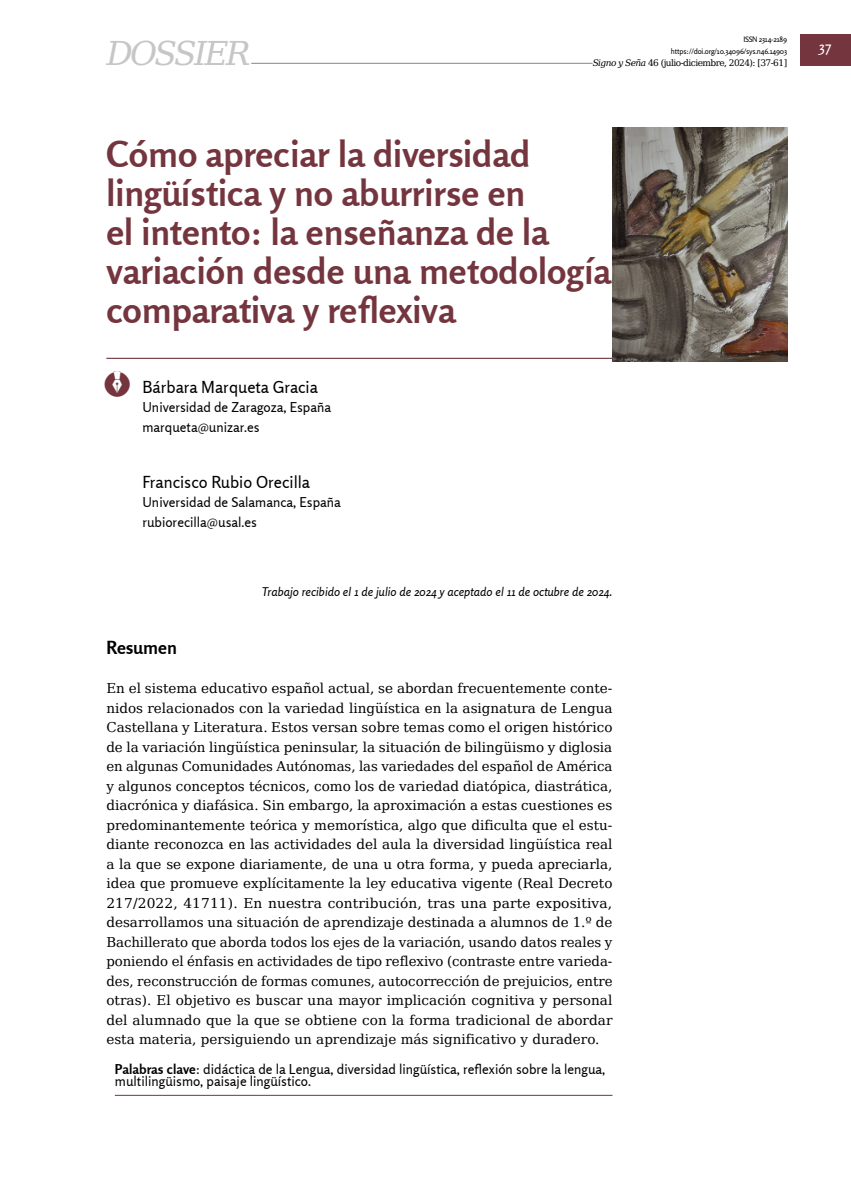
<style>
.page{position:relative;width:851px;height:1191px;background:#fff}
.page>*{position:absolute;margin:0;border:0;box-sizing:border-box;transform-origin:0 0}
.art-titulo{font:700 36px/39px "Rosario";color:#74353e}
.t1{font:italic 33px "DejaVu Serif";letter-spacing:-.08em;color:#c6c6c6}
.art-subtitulo{font:700 18px "Rosario";color:#000}
.art-autor-2{font:16.5px "Rosario";color:#000}
.t2{font:15px "Rosario";color:#fff}
.art-texto-central{font:13.5px/19.5px "DejaVu Serif";color:#000;text-align:justify}
.art-palabras-clave{font:13.5px/12px "Rosario";color:#000}
.art-pertenencia{font:13.5px/19.5px "Rosario";color:#000}
.art-fechas{font:italic 12px "Rosario";color:#000}
.t3{font:9px "DejaVu Serif";letter-spacing:-.06em;color:#000}
.t4{font:7.5px/12px "Rosario";letter-spacing:-.02em;color:#000;text-align:right}
.s1{font-style:italic}
.s2{font-family:"Iconospararevistasfilo Regula";font-size:33px;color:#74353e}
.s3{font-weight:700}
</style>
<div class="page">
<hr style="left:112px;top:63px;width:540px;height:1px;background:#878787">
<div style="left:592px;top:55px;width:195px;height:15px;background:#fff"></div>
<div style="left:799px;top:35px;width:51px;height:31px;background:#74353e"></div>
<div style="left:106px;top:46px;width:145px;height:27px;background:#fff"></div>
<hr style="left:106px;top:358px;width:506px;height:1px;background:#74353e">
<hr style="left:115px;top:1095px;width:497px;height:1px;background:#74353e">
<img style="left:612px;top:128px;width:175px;height:233px">
<h2 class="t1" style="left:106px;top:29px;width:146px">DOSSIER</h2>
<p class="t4" style="left:671px;top:33px;width:118px">ISSN 2314-2189 https://doi.org/10.34096/sys.n46.14903</p>
<p class="t3" style="left:592px;top:56px;width:196px"><span class="s1">Signo y Seña</span> 46 (julio-diciembre, 2024): [37-61]</p>
<p class="art-titulo" style="left:106px;top:134px;width:506px">Cómo apreciar la diversidad lingüística y no aburrirse en<br>el intento: la enseñanza de la variación desde una metodología comparativa y reflexiva</p>
<p class="art-autor-2" style="left:106px;top:377px;width:213px"><span class="s2">"</span> Bárbara Marqueta Gracia</p>
<p class="art-pertenencia" style="left:142px;top:398px;width:190px">Universidad de Zaragoza, España marqueta@unizar.es</p>
<p class="art-autor-2" style="left:142px;top:472px;width:169px">Francisco Rubio Orecilla</p>
<p class="art-pertenencia" style="left:142px;top:492px;width:200px">Universidad de Salamanca, España rubiorecilla@usal.es</p>
<p class="art-fechas" style="left:262px;top:584px;width:351px">Trabajo recibido el 1 de julio de 2024 y aceptado el 11 de octubre de 2024.</p>
<p class="art-subtitulo" style="left:106px;top:637px;width:72px">Resumen</p>
<p class="art-texto-central" style="left:106px;top:678px;width:507px">En el sistema educativo español actual, se abordan frecuentemente conte&shy;nidos relacionados con la variedad lingüística en la asignatura de Lengua Castellana y Literatura. Estos versan sobre temas como el origen histórico de la variación lingüística peninsular, la situación de bilingüismo y diglosia en algunas Comunidades Autónomas, las variedades del español de América y algunos conceptos técnicos, como los de variedad diatópica, diastrática, diacrónica y diafásica. Sin embargo, la aproximación a estas cuestiones es predominantemente teórica y memorística, algo que dificulta que el estu&shy;diante reconozca en las actividades del aula la diversidad lingüística real a la que se expone diariamente, de una u otra forma, y pueda apreciarla, idea que promueve explícitamente la ley educativa vigente (Real Decreto 217/2022, 41711). En nuestra contribución, tras una parte expositiva, desarrollamos una situación de aprendizaje destinada a alumnos de 1.º de Bachillerato que aborda todos los ejes de la variación, usando datos reales y poniendo el énfasis en actividades de tipo reflexivo (contraste entre varieda&shy;des, reconstrucción de formas comunes, autocorrección de prejuicios, entre otras). El objetivo es buscar una mayor implicación cognitiva y personal del alumnado que la que se obtiene con la forma tradicional de abordar esta materia, persiguiendo un aprendizaje más significativo y duradero.</p>
<p class="art-palabras-clave" style="left:115px;top:1063px;width:492px"><span class="s3">Palabras clave</span>: didáctica de la Lengua, diversidad lingüística, reflexión sobre la lengua, multilingüismo, paisaje lingüístico.</p>
<p class="t2" style="left:818px;top:38px;width:14px">37</p>
</div>
